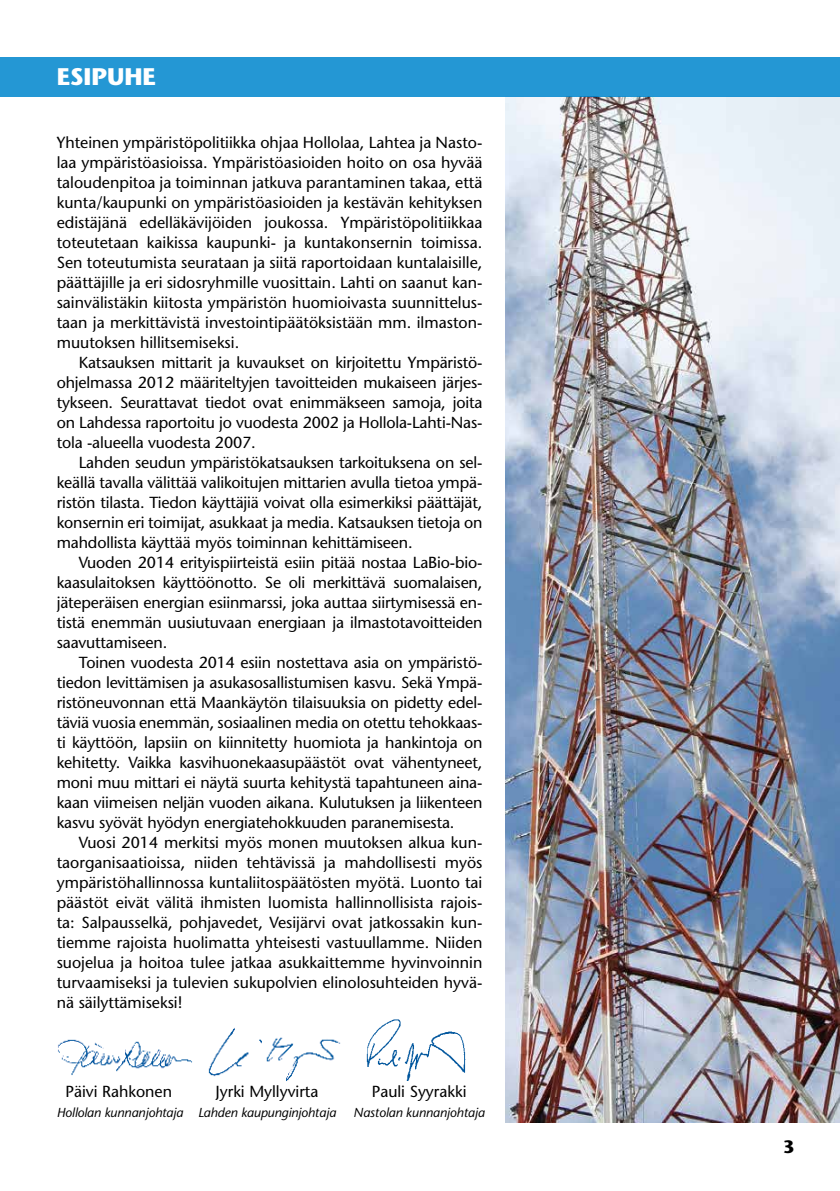
<style>
.page{position:relative;width:840px;height:1191px;background:#fff}
.page>*{position:absolute;margin:0;border:0;box-sizing:border-box;transform-origin:0 0}
.t1{font:700 24px "Stone Sans";color:#fff}
.t2{font:700 18px "Stone Sans";color:#000}
.t3{font:16px/20px "Stone Sans";letter-spacing:-.01em;color:#000;text-align:justify}
.t4{font:italic 13px "Stone Sans";letter-spacing:-.01em;color:#000}
</style>
<div class="page">
<img style="left:505px;top:96px;width:334px;height:1027px">
<div style="left:0;top:57px;width:839px;height:39px;background:#2497d4"></div>
<img style="left:58px;top:1039px;width:134px;height:36px">
<img style="left:366px;top:1019px;width:100px;height:61px">
<img style="left:208px;top:1027px;width:133px;height:54px">
<h1 class="t1" style="left:57px;top:62px;width:101px">ESIPUHE</h1>
<p class="t3" style="left:57px;top:133px;width:427px">Yhteinen ympäristöpolitiikka ohjaa Hollolaa, Lahtea ja Nasto&shy;laa ympäristöasioissa. Ympäristöasioiden hoito on osa hyvää taloudenpitoa ja toiminnan jatkuva parantaminen takaa, että kunta/kaupunki on ympäristöasioiden ja kestävän kehityksen edistäjänä edelläkävijöiden joukossa. Ympäristöpolitiikkaa toteutetaan kaikissa kaupunki- ja kuntakonsernin toimissa.<br>Sen toteutumista seurataan ja siitä raportoidaan kuntalaisille, päättäjille ja eri sidosryhmille vuosittain. Lahti on saanut kan&shy;sainvälistäkin kiitosta ympäristön huomioivasta suunnittelus&shy;taan ja merkittävistä investointipäätöksistään mm. ilmaston&shy;muutoksen hillitsemiseksi.</p>
<p class="t3" style="left:57px;top:353px;width:427px;text-indent:22px">Katsauksen mittarit ja kuvaukset on kirjoitettu Ympäristö&shy;ohjelmassa 2012 määriteltyjen tavoitteiden mukaiseen järjes&shy;tykseen. Seurattavat tiedot ovat enimmäkseen samoja, joita on Lahdessa raportoitu jo vuodesta 2002 ja Hollola-Lahti-Nas&shy;tola -alueella vuodesta 2007.</p>
<p class="t3" style="left:57px;top:453px;width:427px;text-indent:22px">Lahden seudun ympäristökatsauksen tarkoituksena on sel&shy;keällä tavalla välittää valikoitujen mittarien avulla tietoa ympä&shy;ristön tilasta. Tiedon käyttäjiä voivat olla esimerkiksi päättäjät, konsernin eri toimijat, asukkaat ja media. Katsauksen tietoja on mahdollista käyttää myös toiminnan kehittämiseen.</p>
<p class="t3" style="left:57px;top:553px;width:427px;text-indent:22px">Vuoden 2014 erityispiirteistä esiin pitää nostaa LaBio-bio&shy;kaasulaitoksen käyttöönotto. Se oli merkittävä suomalaisen, jäteperäisen energian esiinmarssi, joka auttaa siirtymisessä en&shy;tistä enemmän uusiutuvaan energiaan ja ilmastotavoitteiden saavuttamiseen.</p>
<p class="t3" style="left:57px;top:653px;width:427px;text-indent:22px">Toinen vuodesta 2014 esiin nostettava asia on ympäristö&shy;tiedon levittämisen ja asukasosallistumisen kasvu. Sekä Ympä&shy;ristöneuvonnan että Maankäytön tilaisuuksia on pidetty edel&shy;täviä vuosia enemmän, sosiaalinen media on otettu tehokkaas&shy;ti käyttöön, lapsiin on kiinnitetty huomiota ja hankintoja on kehitetty. Vaikka kasvihuonekaasupäästöt ovat vähentyneet, moni muu mittari ei näytä suurta kehitystä tapahtuneen aina&shy;kaan viimeisen neljän vuoden aikana. Kulutuksen ja liikenteen kasvu syövät hyödyn energiatehokkuuden paranemisesta.</p>
<p class="t3" style="left:57px;top:833px;width:427px;text-indent:22px">Vuosi 2014 merkitsi myös monen muutoksen alkua kun&shy;taorganisaatioissa, niiden tehtävissä ja mahdollisesti myös ympäristöhallinnossa kuntaliitospäätösten myötä. Luonto tai päästöt eivät välitä ihmisten luomista hallinnollisista rajois&shy;ta: Salpausselkä, pohjavedet, Vesijärvi ovat jatkossakin kun&shy;tiemme rajoista huolimatta yhteisesti vastuullamme. Niiden suojelua ja hoitoa tulee jatkaa asukkaittemme hyvinvoinnin turvaamiseksi ja tulevien sukupolvien elinolosuhteiden hyvä&shy;nä säilyttämiseksi!</p>
<p class="t3" style="left:65px;top:1081px;width:108px">Päivi Rahkonen</p>
<p class="t3" style="left:215px;top:1081px;width:104px">Jyrki Myllyvirta</p>
<p class="t3" style="left:371px;top:1081px;width:96px">Pauli Syyrakki</p>
<p class="t4" style="left:57px;top:1104px;width:281px">Hollolan kunnanjohtaja Lahden kaupunginjohtaja</p>
<p class="t4" style="left:353px;top:1104px;width:133px">Nastolan kunnanjohtaja</p>
<p class="t2" style="left:782px;top:1136px;width:13px">3</p>
</div>
